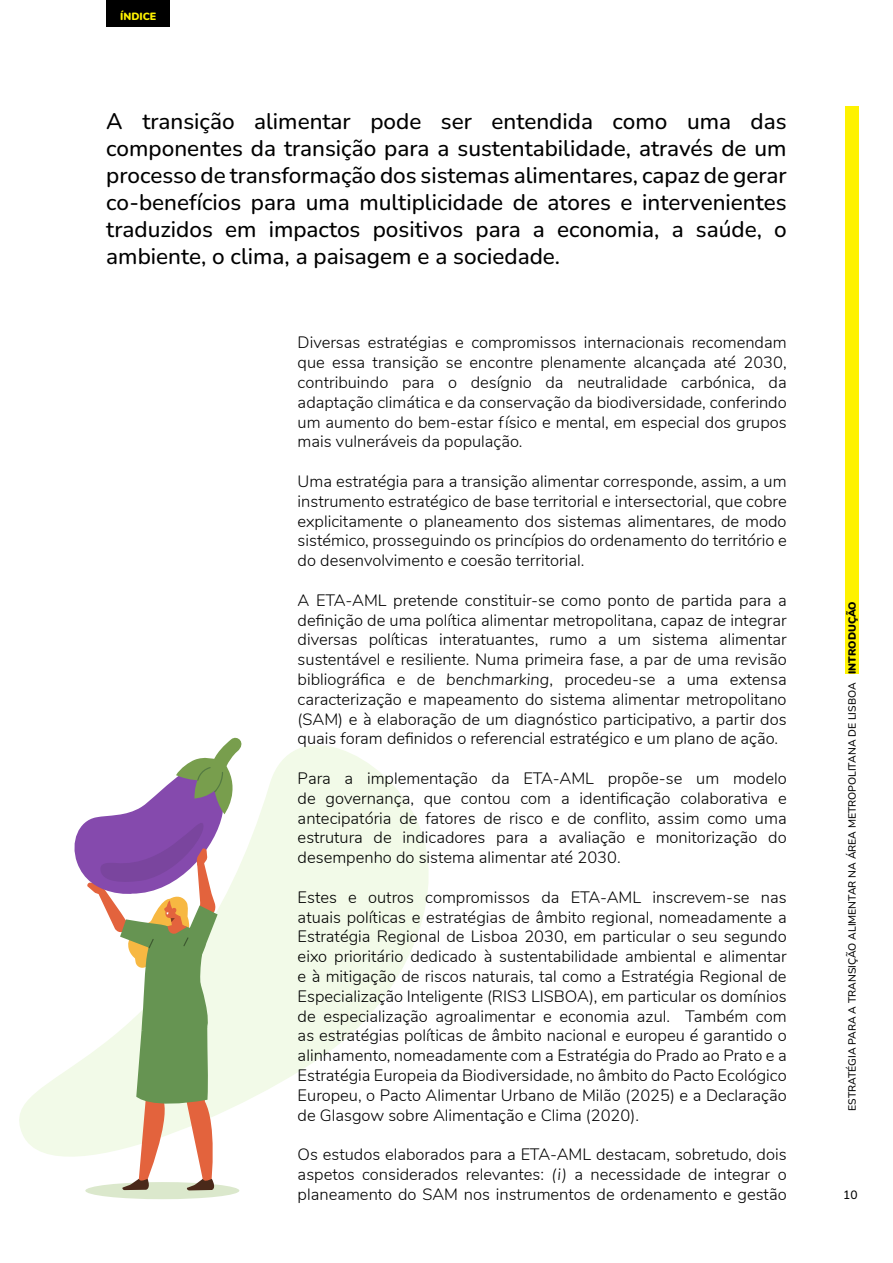
<style>
.page{position:relative;width:893px;height:1263px;background:#fff}
.page>*{position:absolute;margin:0;border:0;box-sizing:border-box;transform-origin:0 0}
.t1{font:500 22.5px/27px "Nunito";color:#000;text-align:justify}
.t2{font:300 16.5px/19.8px "Nunito";color:#000;text-align:justify}
.t3{font:500 12px "Nunito";color:#000}
.t4{font:500 10.5px "Nunito";color:#000}
.t5{font:900 10.5px "Nunito";color:#000}
.t6{font:900 10.5px "Nunito";color:#fef200}
.s1{font-style:italic}
</style>
<div class="page">
<div style="left:845px;top:106px;width:14px;height:568px;background:#fef200"></div>
<div style="left:106px;top:0;width:64px;height:27px;background:#000"></div>
<svg style="left:19px;top:745px;width:410px;height:455px"></svg>
<div style="left:85px;top:1182px;width:154px;height:17px;background:#dbe8cc;border-radius:50%"></div>
<svg style="left:70px;top:737px;width:177px;height:453px"></svg>
<p class="t6" style="left:120px;top:8px;width:38px">ÍNDICE</p>
<p class="t1" style="left:106px;top:107px;width:682px">A transição alimentar pode ser entendida como uma das componentes da transição para a sustentabilidade, através de um processo de transformação dos sistemas alimentares, capaz de gerar co-benefícios para uma multiplicidade de atores e intervenientes traduzidos em impactos positivos para a economia, a saúde, o ambiente, o clima, a paisagem e a sociedade.</p>
<p class="t2" style="left:298px;top:332px;width:491px">Diversas estratégias e compromissos internacionais recomendam que essa transição se encontre plenamente alcançada até 2030, contribuindo para o desígnio da neutralidade carbónica, da adaptação climática e da conservação da biodiversidade, conferindo um aumento do bem-estar físico e mental, em especial dos grupos mais vulneráveis da população.</p>
<p class="t2" style="left:298px;top:470px;width:491px">Uma estratégia para a transição alimentar corresponde, assim, a um instrumento estratégico de base territorial e intersectorial, que cobre explicitamente o planeamento dos sistemas alimentares, de modo sistémico, prosseguindo os princípios do ordenamento do território e do desenvolvimento e coesão territorial.</p>
<p class="t2" style="left:298px;top:589px;width:491px">A ETA-AML pretende constituir-se como ponto de partida para a definição de uma política alimentar metropolitana, capaz de integrar diversas políticas interatuantes, rumo a um sistema alimentar sustentável e resiliente. Numa primeira fase, a par de uma revisão bibliográfica e de <span class="s1">benchmarking</span>, procedeu-se a uma extensa caracterização e mapeamento do sistema alimentar metropolitano (SAM) e à elaboração de um diagnóstico participativo, a partir dos quais foram definidos o referencial estratégico e um plano de ação.</p>
<p class="t2" style="left:298px;top:767px;width:490px">Para a implementação da ETA-AML propõe-se um modelo de governança, que contou com a identificação colaborativa e antecipatória de fatores de risco e de conflito, assim como uma estrutura de indicadores para a avaliação e monitorização do desempenho do sistema alimentar até 2030.</p>
<p class="t2" style="left:298px;top:886px;width:491px">Estes e outros compromissos da ETA-AML inscrevem-se nas atuais políticas e estratégias de âmbito regional, nomeadamente a Estratégia Regional de Lisboa 2030, em particular o seu segundo eixo prioritário dedicado à sustentabilidade ambiental e alimentar e à mitigação de riscos naturais, tal como a Estratégia Regional de Especialização Inteligente (RIS3 LISBOA), em particular os domínios de especialização agroalimentar e economia azul. Também com as estratégias políticas de âmbito nacional e europeu é garantido o alinhamento, nomeadamente com a Estratégia do Prado ao Prato e a Estratégia Europeia da Biodiversidade, no âmbito do Pacto Ecológico Europeu, o Pacto Alimentar Urbano de Milão (2025) e a Declaração de Glasgow sobre Alimentação e Clima (2020).</p>
<p class="t2" style="left:298px;top:1144px;width:490px">Os estudos elaborados para a ETA-AML destacam, sobretudo, dois aspetos considerados relevantes: <span class="s1">(i)</span> a necessidade de integrar o planeamento do SAM nos instrumentos de ordenamento e gestão</p>
<p class="t5" style="left:844px;top:674px;width:74px;rotate:-90deg">INTRODUÇÃO</p>
<p class="t4" style="left:845px;top:1111px;width:430px;rotate:-90deg">ESTRATÉGIA PARA A TRANSIÇÃO ALIMENTAR NA ÁREA METROPOLITANA DE LISBOA</p>
<p class="t3" style="left:843px;top:1186px;width:16px">10</p>
</div>
